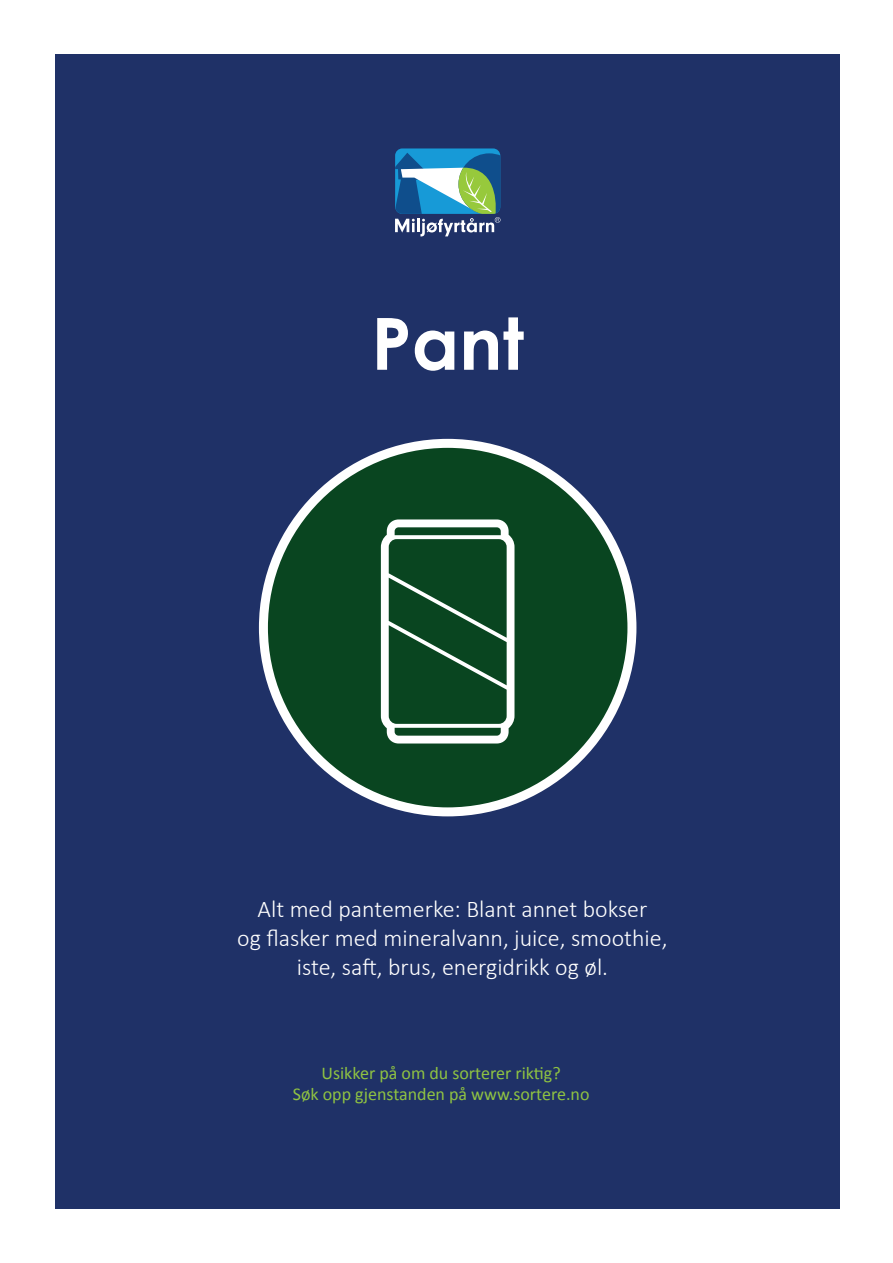
<style>
.page{position:relative;width:893px;height:1263px;background:#fff}
.page>*{position:absolute;margin:0;border:0;box-sizing:border-box;transform-origin:0 0}
.t1{font:700 72px "Century Gothic";color:#fff}
.t2{font:300 24px "Calibri";color:#fff}
.t3{font:18px "Calibri";color:#8fc342}
</style>
<div class="page">
<div style="left:55px;top:54px;width:785px;height:1155px;background:#1f3167"></div>
<div style="left:263px;top:443px;width:369px;height:369px;background:#094520;border-radius:50%"></div>
<div style="left:259px;top:439px;width:377px;height:377px;border:9px solid #fff;border-radius:50%"></div>
<svg style="left:381px;top:519px;width:133px;height:224px"></svg>
<svg style="left:395px;top:148px;width:105px;height:88px"></svg>
<p class="t1" style="left:371px;top:298px;width:154px">Pant</p>
<p class="t2" style="left:258px;top:894px;width:391px">Alt med pantemerke: Blant annet bokser</p>
<p class="t2" style="left:237px;top:923px;width:432px">og flasker med mineralvann, juice, smoothie,</p>
<p class="t2" style="left:297px;top:952px;width:313px">iste, saft, brus, energidrikk og øl.</p>
<p class="t3" style="left:322px;top:1061px;width:241px">Usikker på om du sorterer riktig?</p>
<p class="t3" style="left:293px;top:1083px;width:298px">Søk opp gjenstanden på www.sortere.no</p>
</div>
